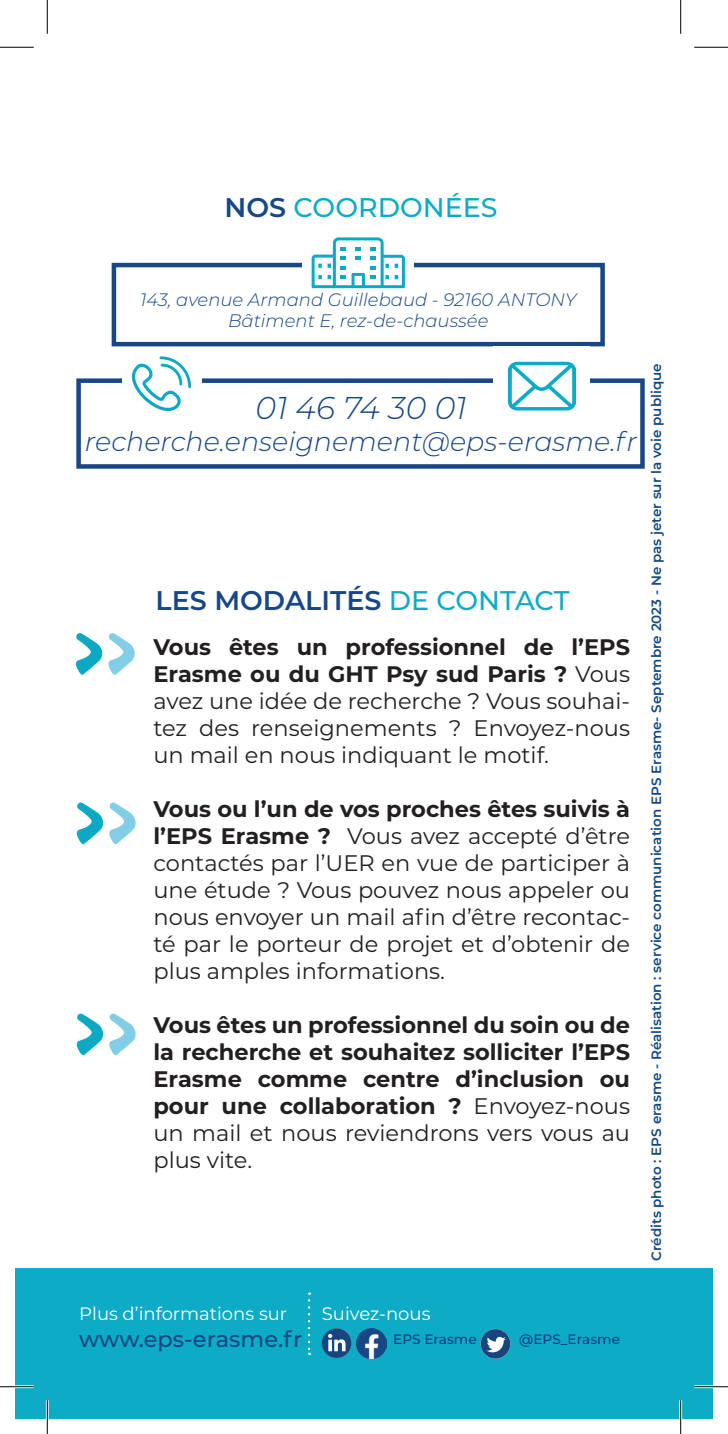
<style>
.page{position:relative;width:728px;height:1434px;background:#fff}
.page>*{position:absolute;margin:0;border:0;box-sizing:border-box;transform-origin:0 0}
.t1{font:italic 300 31.5px "Montserrat";color:#174786}
.t2{font:italic 300 27px "Montserrat";color:#174786}
.t3{font:600 27px "Montserrat";color:#174786}
.t4{font:500 27px "Montserrat";color:#0dabc5}
.t5{font:22.5px/27px "Montserrat";color:#231f20;text-align:justify}
.t6{font:700 22.5px/27px "Montserrat";color:#231f20;text-align:justify}
.t7{font:500 22.5px "Montserrat";color:#174787}
.t8{font:italic 300 18px/21.6px "Montserrat";color:#174786;text-align:center}
.t9{font:18px "Montserrat";color:#fff}
.t10{font:600 13.5px "Montserrat";color:#124884}
.t11{font:500 13.5px "Montserrat";color:#083e89}
.s1{font-weight:600;color:#174786}
.s2{font-weight:500;color:#0dabc5}
.s3{font-weight:700}
.s4{font-weight:400}
</style>
<div class="page">
<div style="left:15px;top:1268px;width:697px;height:151px;background:#0dabc5"></div>
<div style="left:480px;top:1329px;width:30px;height:29px;background:#174581;border-radius:15px"></div>
<svg style="left:487px;top:1337px;width:18px;height:15px"></svg>
<svg style="left:322px;top:1328px;width:29px;height:30px"></svg>
<svg style="left:328px;top:1334px;width:17px;height:17px"></svg>
<img style="left:356px;top:1328px;width:30px;height:30px">
<svg style="left:308px;top:1292px;width:2px;height:63px"></svg>
<svg style="left:108px;top:633px;width:27px;height:42px"></svg>
<svg style="left:76px;top:633px;width:26px;height:42px"></svg>
<svg style="left:109px;top:802px;width:27px;height:43px"></svg>
<svg style="left:76px;top:802px;width:27px;height:43px"></svg>
<svg style="left:109px;top:1013px;width:27px;height:43px"></svg>
<svg style="left:76px;top:1013px;width:27px;height:43px"></svg>
<div style="left:112px;top:263px;width:492px;height:83px;border:4px solid #174786"></div>
<div style="left:302px;top:225px;width:111px;height:76px;background:#fff"></div>
<svg style="left:311px;top:237px;width:93px;height:51px"></svg>
<div style="left:76px;top:378px;width:568px;height:91px;border:4px solid #174786"></div>
<div style="left:123px;top:365px;width:78px;height:57px;background:#fff"></div>
<svg style="left:131px;top:356px;width:60px;height:55px"></svg>
<div style="left:493px;top:347px;width:96px;height:73px;background:#fff"></div>
<svg style="left:508px;top:362px;width:67px;height:49px"></svg>
<hr style="left:0;top:1385px;width:34px;height:3px;background:#fff">
<hr style="left:694px;top:1385px;width:33px;height:3px;background:#fff">
<hr style="left:46px;top:1400px;width:3px;height:34px;background:#fff">
<hr style="left:679px;top:1400px;width:2px;height:34px;background:#fff">
<hr style="left:0;top:47px;width:34px;height:1px;background:#000">
<hr style="left:694px;top:47px;width:33px;height:1px;background:#000">
<hr style="left:0;top:1386px;width:34px;height:1px;background:#000">
<hr style="left:694px;top:1386px;width:33px;height:1px;background:#000">
<hr style="left:47px;top:0;width:1px;height:34px;background:#000">
<hr style="left:47px;top:1400px;width:1px;height:34px;background:#000">
<hr style="left:680px;top:0;width:1px;height:34px;background:#000">
<hr style="left:680px;top:1400px;width:1px;height:34px;background:#000">
<p class="t4" style="left:224px;top:188px;width:274px"><span class="s1">NOS</span> COORDONÉES</p>
<p class="t8" style="left:140px;top:288px;width:437px">143, avenue Armand Guillebaud - 92160 ANTONY<br>Bâtiment E, rez-de-chaussée</p>
<h1 class="t1" style="left:255px;top:386px;width:212px">01 46 74 30 01</h1>
<p class="t2" style="left:85px;top:423px;width:553px">recherche.enseignement@eps-erasme.fr</p>
<p class="t3" style="left:155px;top:581px;width:415px">LES MODALITÉS <span class="s2">DE CONTACT</span></p>
<p class="t5" style="left:153px;top:633px;width:478px"><span class="s3">Vous êtes un professionnel de l’EPS Erasme ou du GHT Psy sud Paris ?</span> Vous avez une idée de recherche ? Vous souhai&shy;tez des renseignements ? Envoyez-nous un mail en nous indiquant le motif.</p>
<p class="t5" style="left:153px;top:795px;width:478px"><span class="s3">Vous ou l’un de vos proches êtes suivis à l’EPS Erasme ?</span> Vous avez accepté d’être contactés par l’UER en vue de participer à une étude ? Vous pouvez nous appeler ou nous envoyer un mail afin d’être recontac&shy;té par le porteur de projet et d’obtenir de plus amples informations.</p>
<p class="t6" style="left:153px;top:1010px;width:478px">Vous êtes un professionnel du soin ou de la recherche et souhaitez solliciter l’EPS Erasme comme centre d’inclusion ou pour une collaboration ? <span class="s4">Envoyez-nous un mail et nous reviendrons vers vous au plus vite.</span></p>
<p class="t10" style="left:646px;top:1261px;width:899px;rotate:-90deg">Crédits photo : EPS erasme - Réalisation : service communication EPS Erasme- Septembre 2023 - Ne pas jeter sur la voie publique</p>
<p class="t9" style="left:79px;top:1301px;width:209px">Plus d’informations sur</p>
<p class="t7" style="left:79px;top:1323px;width:224px">www.eps-erasme.fr</p>
<p class="t9" style="left:322px;top:1301px;width:110px">Suivez-nous</p>
<p class="t11" style="left:393px;top:1330px;width:85px">EPS Erasme</p>
<p class="t11" style="left:519px;top:1330px;width:102px">@EPS_Erasme</p>
</div>
